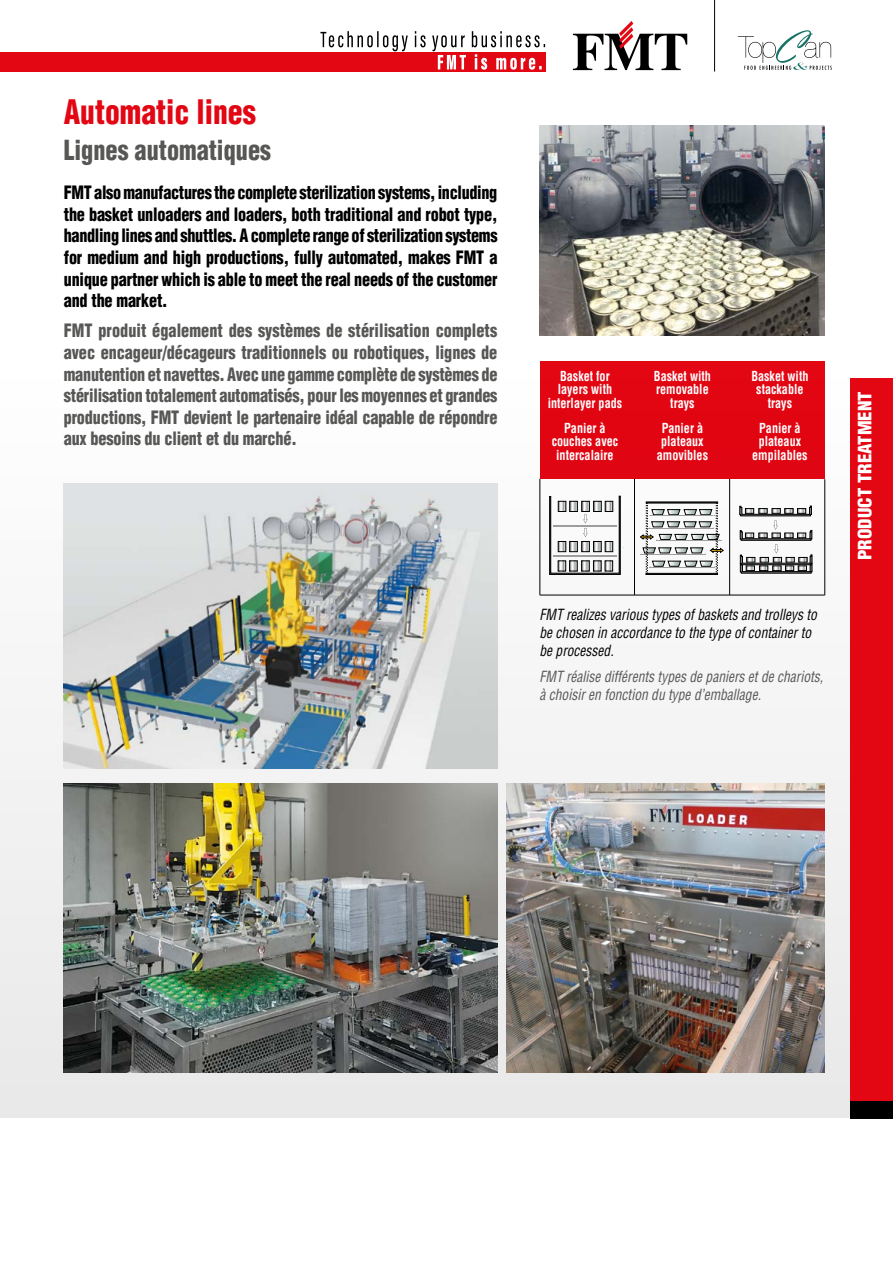
<style>
.page{position:relative;width:893px;height:1263px;background:#fff}
.page>*{position:absolute;margin:0;border:0;box-sizing:border-box;transform-origin:0 0}
.t1{font:900 condensed 33px "Helvetica LT";color:#e30613;scale:.9 1}
.t2{font:900 condensed 27px "Helvetica LT";color:#575756;scale:.9 1}
.t3{font:900 condensed 18px/21.6px "Helvetica LT";letter-spacing:-.01em;color:#575756;text-align:justify;scale:.9 1}
.t4{font:900 condensed 18px/21.6px "Helvetica LT";letter-spacing:-.01em;color:#000;text-align:justify;scale:.9 1}
.t5{font:900 condensed 18px "Helvetica LT";color:#fff;scale:1.05 1}
.t6{font:italic condensed 15px/18px "Helvetica LT";color:#000;scale:.9 1}
.t7{font:italic condensed 15px/18px "Helvetica LT";color:#575756;scale:.9 1}
.t8{font:700 condensed 13.5px/13.5px "Helvetica LT";color:#fff;text-align:center;scale:.9 1}
</style>
<div class="page">
<div style="left:0;top:53px;width:546px;height:19px;background:#e30613"></div>
<svg style="left:320px;top:31px;width:225px;height:39px"></svg>
<hr style="left:714px;top:0;width:1px;height:72px;background:#000">
<svg style="left:738px;top:30px;width:94px;height:40px"></svg>
<svg style="left:573px;top:21px;width:114px;height:49px"></svg>
<div style="left:0;top:378px;width:893px;height:740px;background:linear-gradient(to right,#f5f5f5,#f2f2f2)"></div>
<div style="left:850px;top:378px;width:43px;height:740px;background:#e30613"></div>
<div style="left:850px;top:1101px;width:43px;height:17px;background:#000"></div>
<div style="left:540px;top:361px;width:94px;height:118px;background:#e30613"></div>
<div style="left:635px;top:361px;width:95px;height:118px;background:#e30613"></div>
<div style="left:730px;top:361px;width:95px;height:118px;background:#e30613"></div>
<img style="left:506px;top:783px;width:319px;height:289px">
<img style="left:539px;top:125px;width:285px;height:210px">
<img style="left:64px;top:783px;width:433px;height:289px">
<img style="left:64px;top:484px;width:433px;height:285px">
<svg style="left:739px;top:506px;width:73px;height:67px"></svg>
<div style="left:745px;top:533px;width:9px;height:5px;border:1px solid #000"></div>
<svg style="left:640px;top:503px;width:84px;height:72px"></svg>
<div style="left:646px;top:502px;width:72px;height:1px;border:1px solid #000"></div>
<div style="left:646px;top:573px;width:71px;height:2px;border:1px solid #000"></div>
<hr style="left:634px;top:479px;width:1px;height:116px;background:#000">
<hr style="left:729px;top:479px;width:1px;height:116px;background:#000">
<hr style="left:824px;top:479px;width:1px;height:116px;background:#000">
<hr style="left:540px;top:479px;width:1px;height:116px;background:#000">
<hr style="left:540px;top:595px;width:285px;height:1px;background:#000">
<svg style="left:549px;top:496px;width:72px;height:79px"></svg>
<div style="left:558px;top:501px;width:8px;height:11px;border:1px solid #000"></div>
<h1 class="t1" style="left:64px;top:91px;width:215px">Automatic lines</h1>
<h2 class="t2" style="left:64px;top:133px;width:232px">Lignes automatiques</h2>
<p class="t4" style="left:64px;top:182px;width:483px">FMT also manufactures the complete sterilization systems, including the basket unloaders and loaders, both traditional and robot type, handling lines and shuttles. A complete range of sterilization systems for medium and high productions, fully automated, makes FMT a unique partner which is able to meet the real needs of the customer and the market.</p>
<p class="t3" style="left:64px;top:320px;width:483px">FMT produit également des systèmes de stérilisation complets avec encageur/décageurs traditionnels ou robotiques, lignes de manutention et navettes. Avec une gamme complète de systèmes de stérilisation totalement automatisés, pour les moyennes et grandes productions, FMT devient le partenaire idéal capable de répondre aux besoins du client et du marché.</p>
<p class="t8" style="left:548px;top:369px;width:84px">Basket for layers with interlayer pads</p>
<p class="t8" style="left:552px;top:421px;width:75px">Panier à couches avec intercalaire</p>
<p class="t8" style="left:654px;top:369px;width:65px">Basket with removable trays</p>
<p class="t8" style="left:657px;top:421px;width:58px">Panier à plateaux amovibles</p>
<p class="t8" style="left:751px;top:369px;width:65px">Basket with stackable trays</p>
<p class="t8" style="left:752px;top:421px;width:63px">Panier à plateaux empilables</p>
<p class="t6" style="left:539px;top:605px;width:310px">FMT realizes various types of baskets and trolleys to be chosen in accordance to the type of container to be processed.</p>
<p class="t7" style="left:539px;top:667px;width:317px">FMT réalise différents types de paniers et de chariots, à choisir en fonction du type d’emballage.</p>
<p class="t5" style="left:853px;top:560px;width:162px;rotate:-90deg">PRODUCT TREATMENT</p>
</div>
